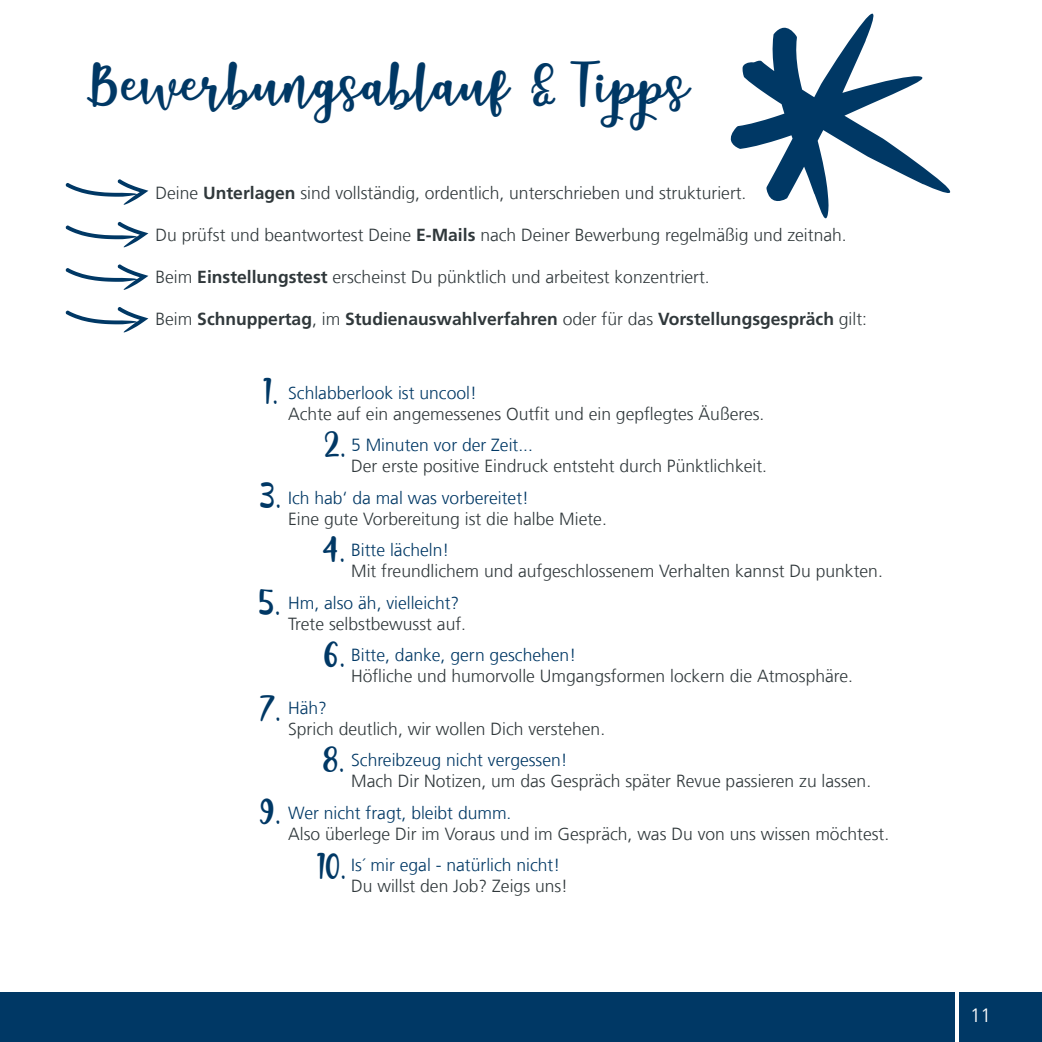
<style>
.page{position:relative;width:1042px;height:1042px;background:#fff}
.page>*{position:absolute;margin:0;border:0;box-sizing:border-box;transform-origin:0 0}
.t1{font:43.75px "Naishila Dancing Script";letter-spacing:.01em;color:#003865}
.t2{font:28px "Naishila Dancing Script";color:#003865}
.t3{font:300 17.5px "Frutigerfor Hauff";color:#30383b}
.t4{font:300 17.5px "Frutigerfor Hauff";color:#003865}
.t5{font:700 17.5px "Frutigerfor Hauff";color:#30383b}
.t6{font:300 15.75px "Frutigerfor Hauff";color:#003865}
.s1{font-weight:700}
.s2{font-weight:300}
.s3{font-size:19.25px;color:#fff}
</style>
<div class="page">
<div style="left:0;top:992px;width:1042px;height:50px;background:#003865"></div>
<hr style="left:955px;top:977px;width:4px;height:65px;background:#fff">
<svg style="left:65px;top:179px;width:83px;height:26px"></svg>
<svg style="left:65px;top:222px;width:83px;height:26px"></svg>
<svg style="left:65px;top:264px;width:83px;height:26px"></svg>
<svg style="left:65px;top:307px;width:83px;height:26px"></svg>
<svg style="left:730px;top:13px;width:221px;height:206px"></svg>
<h1 class="t1" style="left:87px;top:66px;width:603px">Bewerbungsablauf &amp; Tipps</h1>
<p class="t3" style="left:155px;top:182px;width:592px">Deine <span class="s1">Unterlagen</span> sind vollständig, ordentlich, unterschrieben und strukturiert.</p>
<p class="t3" style="left:155px;top:224px;width:693px">Du prüfst und beantwortest Deine <span class="s1">E-Mails</span> nach Deiner Bewerbung regelmäßig und zeitnah.</p>
<p class="t3" style="left:155px;top:266px;width:556px">Beim <span class="s1">Einstellungstest</span> erscheinst Du pünktlich und arbeitest konzentriert.</p>
<p class="t5" style="left:155px;top:308px;width:713px"><span class="s2">Beim</span> Schnuppertag<span class="s2">, im</span> Studienauswahlverfahren <span class="s2">oder für das</span> Vorstellungsgespräch <span class="s2">gilt:</span></p>
<h2 class="t2" style="left:264px;top:378px;width:16px">1.</h2>
<h2 class="t2" style="left:261px;top:482px;width:22px">3.</h2>
<h2 class="t2" style="left:260px;top:589px;width:23px">5.</h2>
<h2 class="t2" style="left:261px;top:695px;width:22px">7.</h2>
<h2 class="t2" style="left:261px;top:798px;width:22px">9.</h2>
<p class="t4" style="left:288px;top:382px;width:190px">Schlabberlook ist uncool!</p>
<p class="t3" style="left:288px;top:403px;width:478px">Achte auf ein angemessenes Outfit und ein gepflegtes Äußeres.</p>
<p class="t4" style="left:351px;top:434px;width:183px">5 Minuten vor der Zeit...</p>
<p class="t3" style="left:351px;top:455px;width:417px">Der erste positive Eindruck entsteht durch Pünktlichkeit.</p>
<p class="t4" style="left:288px;top:487px;width:242px">Ich hab‘ da mal was vorbereitet!</p>
<p class="t3" style="left:288px;top:508px;width:320px">Eine gute Vorbereitung ist die halbe Miete.</p>
<p class="t4" style="left:351px;top:539px;width:100px">Bitte lächeln!</p>
<p class="t3" style="left:351px;top:560px;width:533px">Mit freundlichem und aufgeschlossenem Verhalten kannst Du punkten.</p>
<p class="t4" style="left:288px;top:592px;width:173px">Hm, also äh, vielleicht?</p>
<p class="t3" style="left:288px;top:613px;width:179px">Trete selbstbewusst auf.</p>
<p class="t4" style="left:351px;top:644px;width:226px">Bitte, danke, gern geschehen!</p>
<p class="t3" style="left:351px;top:665px;width:503px">Höfliche und humorvolle Umgangsformen lockern die Atmosphäre.</p>
<p class="t4" style="left:288px;top:697px;width:40px">Häh?</p>
<p class="t3" style="left:288px;top:718px;width:318px">Sprich deutlich, wir wollen Dich verstehen.</p>
<p class="t4" style="left:351px;top:749px;width:218px">Schreibzeug nicht vergessen!</p>
<p class="t3" style="left:351px;top:770px;width:521px">Mach Dir Notizen, um das Gespräch später Revue passieren zu lassen.</p>
<p class="t4" style="left:288px;top:802px;width:225px">Wer nicht fragt, bleibt dumm.</p>
<p class="t3" style="left:288px;top:823px;width:602px">Also überlege Dir im Voraus und im Gespräch, was Du von uns wissen möchtest.</p>
<p class="t4" style="left:351px;top:854px;width:211px">Is´ mir egal - natürlich nicht!</p>
<p class="t3" style="left:351px;top:875px;width:218px">Du willst den Job? Zeigs uns!</p>
<h2 class="t2" style="left:325px;top:431px;width:23px">2.</h2>
<h2 class="t2" style="left:324px;top:536px;width:23px">4.</h2>
<h2 class="t2" style="left:324px;top:640px;width:23px">6.</h2>
<h2 class="t2" style="left:324px;top:745px;width:23px">8.</h2>
<h2 class="t2" style="left:317px;top:853px;width:31px">10.</h2>
<p class="t6" style="left:937px;top:1006px;width:55px">11 <span class="s3">11</span></p>
</div>
